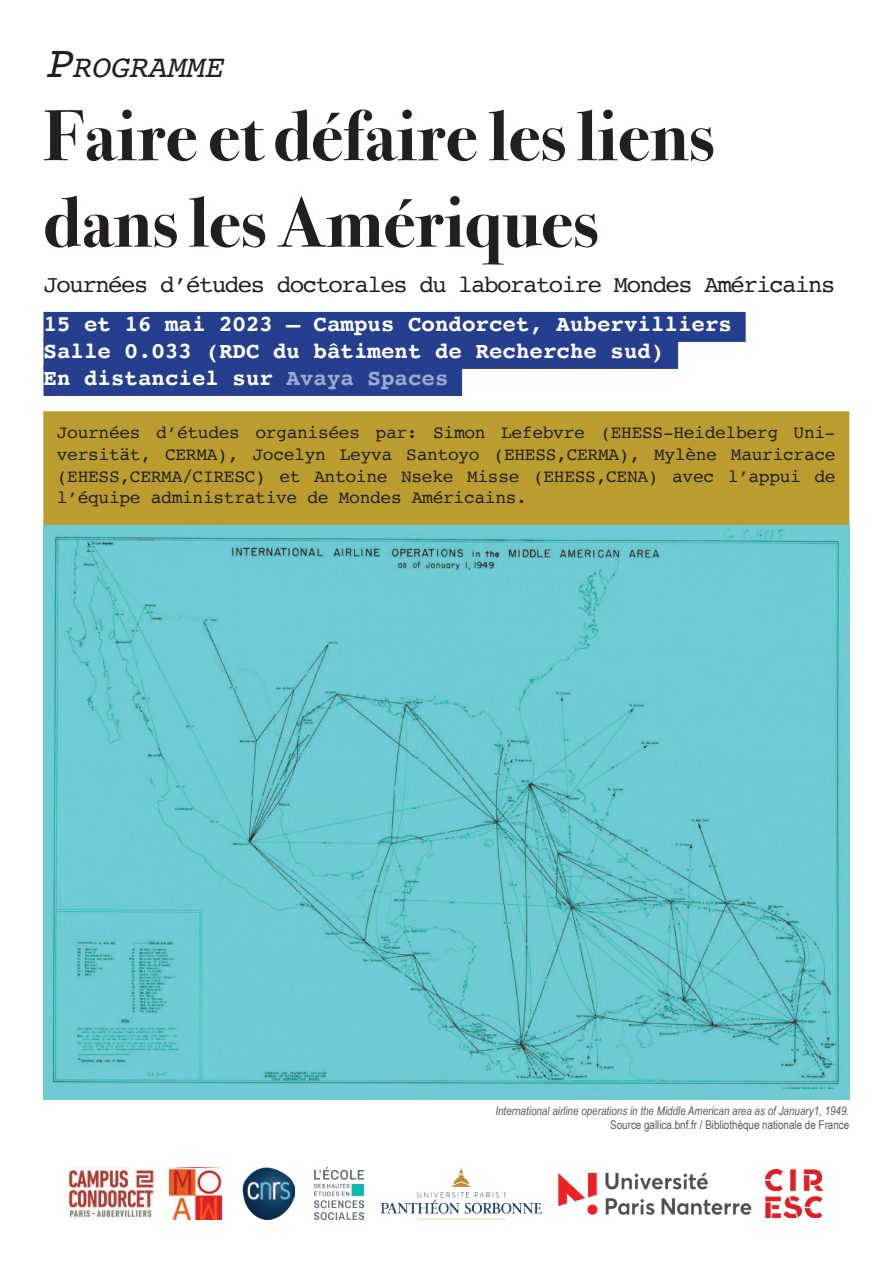
<style>
.page{position:relative;width:893px;height:1263px;background:#fff}
.page>*{position:absolute;margin:0;border:0;box-sizing:border-box;transform-origin:0 0}
.t1{font:700 72px/86.4px "Bodoni Svty Two ITCTT";color:#231f20}
.t2{font:italic 31.5px "Courier";color:#231f20}
.t3{font:24px "Courier";letter-spacing:-.06em;color:#231f20}
.t4{font:700 22.5px/27px "Courier";color:#fff}
.t5{font:18px/21.6px "Courier";letter-spacing:-.02em;color:#231f20;text-align:justify}
.t6{font:italic 12px "Arial Narrow";color:#57585a}
.t7{font:12px "Arial Narrow";color:#57585a}
.s1{font-size:45px}
.s2{color:#9aabd0}
</style>
<div class="page">
<div style="left:44px;top:412px;width:805px;height:112px;background:#bb9d2f"></div>
<div style="left:43px;top:411px;width:806px;height:114px;border:2px solid #ba9b30"></div>
<img style="left:43px;top:525px;width:806px;height:574px">
<div style="left:44px;top:312px;width:702px;height:30px;background:#253f8e"></div>
<div style="left:44px;top:339px;width:634px;height:30px;background:#253f8e"></div>
<div style="left:44px;top:366px;width:418px;height:30px;background:#253f8e"></div>
<img style="left:170px;top:1168px;width:51px;height:51px">
<img style="left:314px;top:1168px;width:49px;height:51px">
<img style="left:380px;top:1168px;width:161px;height:51px">
<img style="left:558px;top:1172px;width:194px;height:43px">
<img style="left:243px;top:1168px;width:51px;height:51px">
<img style="left:67px;top:1168px;width:88px;height:51px">
<img style="left:765px;top:1170px;width:58px;height:47px">
<h2 class="t2" style="left:45px;top:55px;width:180px"><span class="s1">P</span>rogramme</h2>
<h1 class="t1" style="left:44px;top:93px;width:672px">Faire et défaire les liens dans les Amériques</h1>
<h3 class="t3" style="left:44px;top:275px;width:794px">Journées d’études doctorales du laboratoire Mondes Américains</h3>
<p class="t4" style="left:44px;top:312px;width:690px">15 et 16 mai 2023 – Campus Condorcet, Aubervilliers<br>Salle 0.033 (RDC du bâtiment de Recherche sud)<br>En distanciel sur <span class="s2">Avaya Spaces</span></p>
<p class="t5" style="left:57px;top:423px;width:780px">Journées d’études organisées par: Simon Lefebvre (EHESS-Heidelberg Uni&shy;versität, CERMA), Jocelyn Leyva Santoyo (EHESS,CERMA), Mylène Mauricrace (EHESS,CERMA/CIRESC) et Antoine Nseke Misse (EHESS,CENA) avec l’appui de l’équipe administrative de Mondes Américains.</p>
<p class="t6" style="left:495px;top:1106px;width:355px">International airline operations in the Middle American area as of January1, 1949.</p>
<p class="t7" style="left:610px;top:1121px;width:241px">Source gallica.bnf.fr / Bibliothèque nationale de France</p>
</div>
